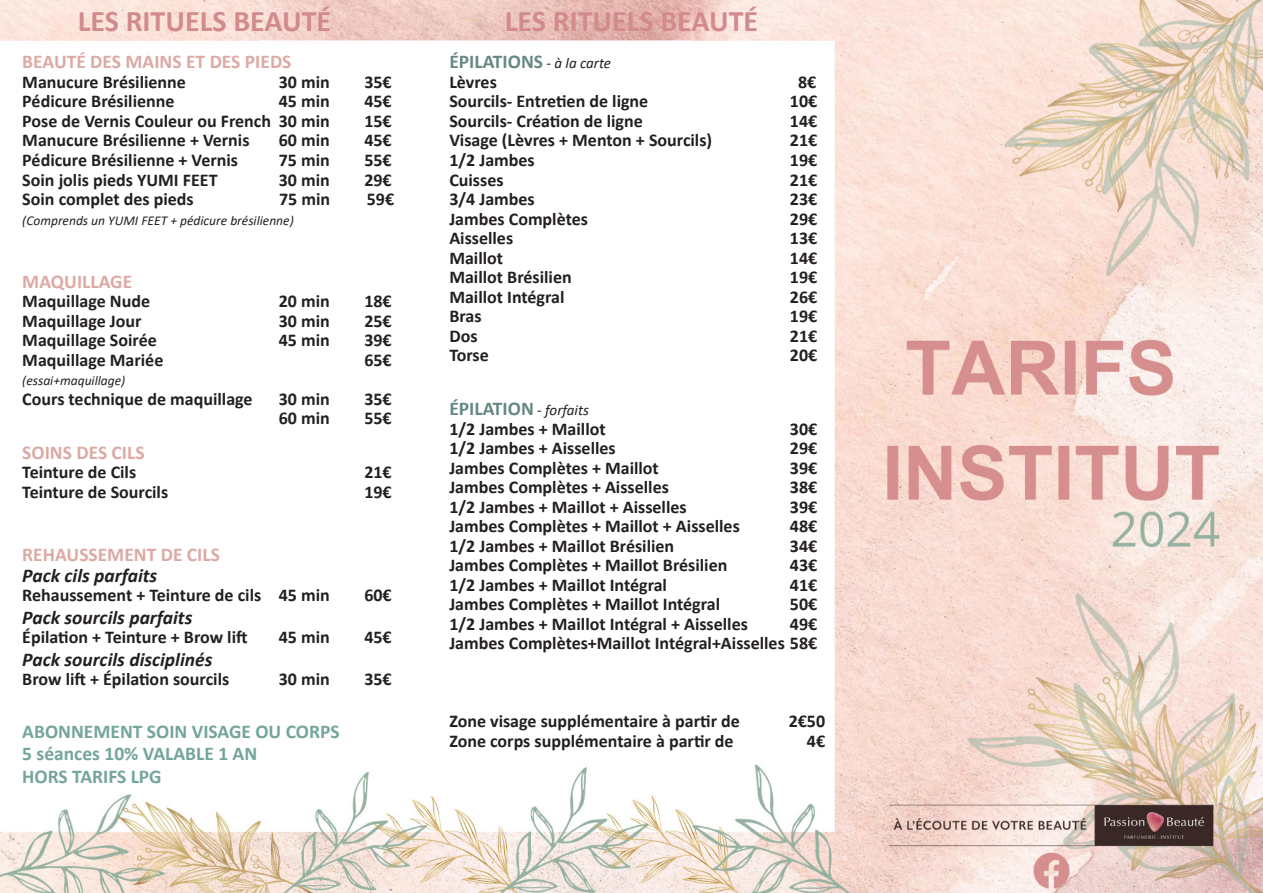
<style>
.page{position:relative;width:1263px;height:893px;background:#fff}
.page>*{position:absolute;margin:0;border:0;box-sizing:border-box;transform-origin:0 0}
.t1{font:700 30px "Calibri";color:#d28b8c}
.t2{font:700 19.5px "Calibri";color:#dca9a3}
.t3{font:700 19.5px "Calibri";color:#73a59b}
.t4{font:italic 700 19.5px "Calibri";color:#231f20}
.t5{font:700 19.5px "Calibri";color:#668883}
.t6{font:700 18px "Calibri";color:#231f20}
.t7{font:italic 13.5px "Calibri";color:#231f20}
.s1{font-weight:400;font-style:italic;font-size:15px;color:#231f20}
</style>
<div class="page">
<img style="left:0;top:0;width:1263px;height:893px">
<p class="t1" style="left:78px;top:0;width:255px">LES RITUELS BEAUTÉ</p>
<p class="t1" style="left:505px;top:0;width:255px">LES RITUELS BEAUTÉ</p>
<p class="t2" style="left:22px;top:48px;width:271px">BEAUTÉ DES MAINS ET DES PIEDS</p>
<p class="t6" style="left:22px;top:69px;width:165px">Manucure Brésilienne</p>
<p class="t6" style="left:279px;top:69px;width:53px">30 min</p>
<p class="t6" style="left:364px;top:69px;width:29px">35€</p>
<p class="t6" style="left:22px;top:89px;width:154px">Pédicure Brésilienne</p>
<p class="t6" style="left:279px;top:89px;width:53px">45 min</p>
<p class="t6" style="left:364px;top:89px;width:29px">45€</p>
<p class="t6" style="left:22px;top:108px;width:309px">Pose de Vernis Couleur ou French 30 min</p>
<p class="t6" style="left:364px;top:108px;width:29px">15€</p>
<p class="t6" style="left:22px;top:128px;width:229px">Manucure Brésilienne + Vernis</p>
<p class="t6" style="left:279px;top:128px;width:53px">60 min</p>
<p class="t6" style="left:364px;top:128px;width:29px">45€</p>
<p class="t6" style="left:22px;top:147px;width:217px">Pédicure Brésilienne + Vernis</p>
<p class="t6" style="left:279px;top:147px;width:53px">75 min</p>
<p class="t6" style="left:364px;top:147px;width:29px">55€</p>
<p class="t6" style="left:22px;top:167px;width:197px">Soin jolis pieds YUMI FEET</p>
<p class="t6" style="left:279px;top:167px;width:53px">30 min</p>
<p class="t6" style="left:364px;top:167px;width:29px">29€</p>
<p class="t6" style="left:22px;top:186px;width:173px">Soin complet des pieds</p>
<p class="t6" style="left:279px;top:186px;width:53px">75 min</p>
<p class="t6" style="left:367px;top:186px;width:29px">59€</p>
<p class="t7" style="left:22px;top:211px;width:273px">(Comprends un YUMI FEET + pédicure brésilienne)</p>
<p class="t2" style="left:22px;top:267px;width:111px">MAQUILLAGE</p>
<p class="t6" style="left:22px;top:288px;width:129px">Maquillage Nude</p>
<p class="t6" style="left:279px;top:288px;width:53px">20 min</p>
<p class="t6" style="left:364px;top:288px;width:29px">18€</p>
<p class="t6" style="left:22px;top:308px;width:121px">Maquillage Jour</p>
<p class="t6" style="left:279px;top:308px;width:53px">30 min</p>
<p class="t6" style="left:364px;top:308px;width:29px">25€</p>
<p class="t6" style="left:22px;top:327px;width:136px">Maquillage Soirée</p>
<p class="t6" style="left:279px;top:327px;width:53px">45 min</p>
<p class="t6" style="left:364px;top:327px;width:29px">39€</p>
<p class="t6" style="left:22px;top:347px;width:143px">Maquillage Mariée</p>
<p class="t6" style="left:364px;top:347px;width:29px">65€</p>
<p class="t7" style="left:22px;top:371px;width:104px">(essai+maquillage)</p>
<p class="t6" style="left:22px;top:386px;width:232px">Cours technique de maquillage</p>
<p class="t6" style="left:279px;top:386px;width:53px">30 min</p>
<p class="t6" style="left:364px;top:386px;width:29px">35€</p>
<p class="t6" style="left:279px;top:405px;width:53px">60 min</p>
<p class="t6" style="left:364px;top:405px;width:29px">55€</p>
<p class="t2" style="left:22px;top:438px;width:124px">SOINS DES CILS</p>
<p class="t6" style="left:22px;top:459px;width:115px">Teinture de Cils</p>
<p class="t6" style="left:364px;top:459px;width:29px">21€</p>
<p class="t6" style="left:22px;top:479px;width:147px">Teinture de Sourcils</p>
<p class="t6" style="left:364px;top:479px;width:29px">19€</p>
<p class="t2" style="left:22px;top:540px;width:199px">REHAUSSEMENT DE CILS</p>
<p class="t4" style="left:22px;top:561px;width:136px">Pack cils parfaits</p>
<p class="t6" style="left:22px;top:582px;width:309px">Rehaussement + Teinture de cils 45 min</p>
<p class="t6" style="left:364px;top:582px;width:29px">60€</p>
<p class="t4" style="left:22px;top:603px;width:172px">Pack sourcils parfaits</p>
<p class="t6" style="left:22px;top:624px;width:227px">Épilation + Teinture + Brow lift</p>
<p class="t6" style="left:279px;top:624px;width:53px">45 min</p>
<p class="t6" style="left:364px;top:624px;width:29px">45€</p>
<p class="t4" style="left:22px;top:645px;width:192px">Pack sourcils disciplinés</p>
<p class="t6" style="left:22px;top:666px;width:208px">Brow lift + Épilation sourcils</p>
<p class="t6" style="left:279px;top:666px;width:53px">30 min</p>
<p class="t6" style="left:364px;top:666px;width:29px">35€</p>
<p class="t3" style="left:22px;top:717px;width:319px">ABONNEMENT SOIN VISAGE OU CORPS</p>
<p class="t3" style="left:22px;top:740px;width:236px">5 séances 10% VALABLE 1 AN</p>
<p class="t3" style="left:22px;top:762px;width:141px">HORS TARIFS LPG</p>
<p class="t5" style="left:449px;top:48px;width:163px">ÉPILATIONS <span class="s1">- à la carte</span></p>
<p class="t6" style="left:449px;top:69px;width:49px">Lèvres</p>
<p class="t6" style="left:798px;top:69px;width:20px">8€</p>
<p class="t6" style="left:449px;top:89px;width:200px">Sourcils- Entretien de ligne</p>
<p class="t6" style="left:790px;top:89px;width:29px">10€</p>
<p class="t6" style="left:449px;top:108px;width:195px">Sourcils- Création de ligne</p>
<p class="t6" style="left:790px;top:108px;width:29px">14€</p>
<p class="t6" style="left:449px;top:128px;width:264px">Visage (Lèvres + Menton + Sourcils)</p>
<p class="t6" style="left:790px;top:128px;width:29px">21€</p>
<p class="t6" style="left:449px;top:147px;width:87px">1/2 Jambes</p>
<p class="t6" style="left:790px;top:147px;width:29px">19€</p>
<p class="t6" style="left:449px;top:167px;width:56px">Cuisses</p>
<p class="t6" style="left:790px;top:167px;width:29px">21€</p>
<p class="t6" style="left:449px;top:186px;width:87px">3/4 Jambes</p>
<p class="t6" style="left:790px;top:186px;width:29px">23€</p>
<p class="t6" style="left:449px;top:206px;width:140px">Jambes Complètes</p>
<p class="t6" style="left:790px;top:206px;width:29px">29€</p>
<p class="t6" style="left:449px;top:225px;width:65px">Aisselles</p>
<p class="t6" style="left:790px;top:225px;width:29px">13€</p>
<p class="t6" style="left:449px;top:245px;width:55px">Maillot</p>
<p class="t6" style="left:790px;top:245px;width:29px">14€</p>
<p class="t6" style="left:449px;top:264px;width:124px">Maillot Brésilien</p>
<p class="t6" style="left:790px;top:264px;width:29px">19€</p>
<p class="t6" style="left:449px;top:284px;width:117px">Maillot Intégral</p>
<p class="t6" style="left:790px;top:284px;width:29px">26€</p>
<p class="t6" style="left:449px;top:303px;width:34px">Bras</p>
<p class="t6" style="left:790px;top:303px;width:29px">19€</p>
<p class="t6" style="left:449px;top:323px;width:30px">Dos</p>
<p class="t6" style="left:790px;top:323px;width:29px">21€</p>
<p class="t6" style="left:449px;top:342px;width:41px">Torse</p>
<p class="t6" style="left:790px;top:342px;width:29px">20€</p>
<p class="t5" style="left:449px;top:395px;width:141px">ÉPILATION <span class="s1">- forfaits</span></p>
<p class="t6" style="left:449px;top:416px;width:158px">1/2 Jambes + Maillot</p>
<p class="t6" style="left:790px;top:416px;width:29px">30€</p>
<p class="t6" style="left:449px;top:435px;width:168px">1/2 Jambes + Aisselles</p>
<p class="t6" style="left:790px;top:435px;width:29px">29€</p>
<p class="t6" style="left:449px;top:455px;width:211px">Jambes Complètes + Maillot</p>
<p class="t6" style="left:790px;top:455px;width:29px">39€</p>
<p class="t6" style="left:449px;top:474px;width:221px">Jambes Complètes + Aisselles</p>
<p class="t6" style="left:790px;top:474px;width:29px">38€</p>
<p class="t6" style="left:449px;top:494px;width:239px">1/2 Jambes + Maillot + Aisselles</p>
<p class="t6" style="left:790px;top:494px;width:29px">39€</p>
<p class="t6" style="left:449px;top:513px;width:292px">Jambes Complètes + Maillot + Aisselles</p>
<p class="t6" style="left:790px;top:513px;width:29px">48€</p>
<p class="t6" style="left:449px;top:533px;width:226px">1/2 Jambes + Maillot Brésilien</p>
<p class="t6" style="left:790px;top:533px;width:29px">34€</p>
<p class="t6" style="left:449px;top:552px;width:280px">Jambes Complètes + Maillot Brésilien</p>
<p class="t6" style="left:790px;top:552px;width:29px">43€</p>
<p class="t6" style="left:449px;top:572px;width:219px">1/2 Jambes + Maillot Intégral</p>
<p class="t6" style="left:790px;top:572px;width:29px">41€</p>
<p class="t6" style="left:449px;top:591px;width:272px">Jambes Complètes + Maillot Intégral</p>
<p class="t6" style="left:790px;top:591px;width:29px">50€</p>
<p class="t6" style="left:449px;top:611px;width:300px">1/2 Jambes + Maillot Intégral + Aisselles</p>
<p class="t6" style="left:790px;top:611px;width:29px">49€</p>
<p class="t6" style="left:449px;top:630px;width:369px">Jambes Complètes+Maillot Intégral+Aisselles 58€</p>
<p class="t6" style="left:449px;top:708px;width:292px">Zone visage supplémentaire à partir de</p>
<p class="t6" style="left:789px;top:708px;width:38px">2€50</p>
<p class="t6" style="left:449px;top:728px;width:286px">Zone corps supplémentaire à partir de</p>
<p class="t6" style="left:807px;top:728px;width:20px">4€</p>
</div>
